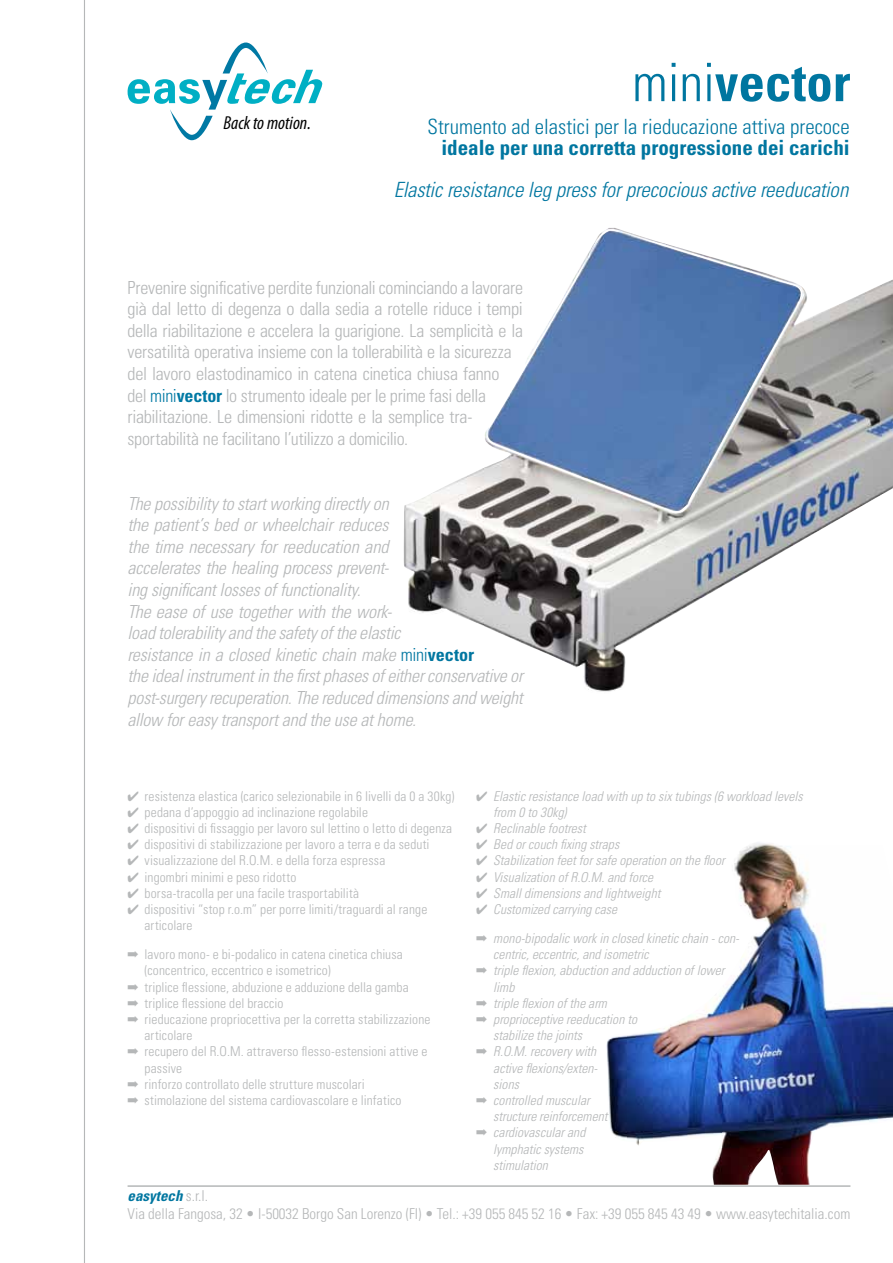
<style>
.page{position:relative;width:893px;height:1263px;background:#fff}
.page>*{position:absolute;margin:0;border:0;box-sizing:border-box;transform-origin:0 0}
.t1{font:700 condensed 53.1px "Univers LT Std";color:#0076a0}
.t2{font:italic 300 condensed 21px "Univers LT Std";letter-spacing:-.01em;color:#0076a0}
.t3{font:300 condensed 21px "Univers LT Std";color:#0076a0}
.t4{font:700 condensed 21px "Univers LT Std";color:#0076a0}
.t5{font:italic condensed 18.75px "Myriad Pro";color:#000}
.t6{font:italic 300 condensed 18px/21.6px "Univers LT Std";letter-spacing:-.01em;color:#b5b7b8}
.t7{font:300 condensed 18px/21.6px "Univers LT Std";letter-spacing:-.015em;color:#b5b7b8}
.t8{font:300 condensed 15px/18px "Univers LT Std";color:#b5b7b8}
.t9{font:300 condensed 13.5px/16.2px "Univers LT Std";letter-spacing:.01em;color:#b5b7b8}
.t10{font:italic 300 condensed 13.5px/16.2px "Univers LT Std";letter-spacing:.005em;color:#b5b7b8}
.s1{font-weight:300}
.s2{color:#0079a4}
.s3{font-weight:700;color:#0079a4}
.s4{font-style:normal;color:#0076a0}
.s5{font-weight:700;font-style:normal;color:#0076a0}
.s6{font-weight:700;font-style:italic;color:#0076a0}
</style>
<div class="page">
<hr style="left:84px;top:0;width:1px;height:1263px;background:#b5b7b8">
<hr style="left:128px;top:1185px;width:722px;height:2px;background:#b5b7b8">
<svg style="left:128px;top:43px;width:195px;height:97px"></svg>
<img style="left:606px;top:842px;width:287px;height:343px">
<img style="left:403px;top:228px;width:490px;height:464px">
<h3 class="t5" style="left:223px;top:111px;width:89px">Back to motion.</h3>
<h1 class="t1" style="left:632px;top:50px;width:220px"><span class="s1">mini</span>vector</h1>
<h2 class="t3" style="left:428px;top:114px;width:424px">Strumento ad elastici per la rieducazione attiva precoce</h2>
<h2 class="t4" style="left:441px;top:134px;width:410px">ideale per una corretta progressione dei carichi</h2>
<h2 class="t2" style="left:394px;top:177px;width:456px">Elastic resistance leg press for precocious active reeducation</h2>
<p class="t7" style="left:128px;top:276px;width:397px">Prevenire significative perdite funzionali cominciando a lavorare già dal letto di degenza o dalla sedia a rotelle riduce i tempi della riabilitazione e accelera la guarigione. La semplicità e la versatilità operativa insieme con la tollerabilità e la sicurezza del lavoro elastodinamico in catena cinetica chiusa fanno del <span class="s2">mini</span><span class="s3">vector</span> lo strumento ideale per le prime fasi della riabilitazione. Le dimensioni ridotte e la semplice tra&shy;sportabilità ne facilitano l’utilizzo a domicilio.</p>
<p class="t6" style="left:127px;top:493px;width:397px">The possibility to start working directly on<br>the patient’s bed or wheelchair reduces<br>the time necessary for reeducation and<br>accelerates the healing process prevent-<br>ing significant losses of functionality.<br>The ease of use together with the work-<br>load tolerability and the safety of the elastic<br>resistance in a closed kinetic chain make <span class="s4">mini</span><span class="s5">vector<br></span>the ideal instrument in the first phases of either conservative or post-surgery recuperation. The reduced dimensions and weight allow for easy transport and the use at home.</p>
<p class="t9" style="left:128px;top:788px;width:328px">✔ resistenza elastica (carico selezionabile in 6 livelli da 0 a 30kg)</p>
<p class="t9" style="left:128px;top:804px;width:242px">✔ pedana d’appoggio ad inclinazione regolabile</p>
<p class="t9" style="left:128px;top:820px;width:326px">✔ dispositivi di fissaggio per lavoro sul lettino o letto di degenza</p>
<p class="t9" style="left:128px;top:836px;width:304px">✔ dispositivi di stabilizzazione per lavoro a terra e da seduti</p>
<p class="t9" style="left:128px;top:852px;width:259px">✔ visualizzazione del R.O.M. e della forza espressa</p>
<p class="t9" style="left:128px;top:869px;width:170px">✔ ingombri minimi e peso ridotto</p>
<p class="t9" style="left:128px;top:885px;width:233px">✔ borsa-tracolla per una facile trasportabilità</p>
<p class="t9" style="left:145px;top:901px;width:284px;text-indent:-17px">✔ dispositivi “stop r.o.m” per porre limiti/traguardi al range articolare</p>
<p class="t9" style="left:128px;top:946px;width:277px">➡ lavoro mono- e bi-podalico in catena cinetica chiusa</p>
<p class="t9" style="left:145px;top:962px;width:188px">(concentrico, eccentrico e isometrico)</p>
<p class="t9" style="left:128px;top:979px;width:283px">➡ triplice flessione, abduzione e adduzione della gamba</p>
<p class="t9" style="left:128px;top:995px;width:157px">➡ triplice flessione del braccio</p>
<p class="t9" style="left:128px;top:1011px;width:304px">➡ rieducazione propriocettiva per la corretta stabilizzazione</p>
<p class="t9" style="left:145px;top:1027px;width:49px">articolare</p>
<p class="t9" style="left:128px;top:1043px;width:302px">➡ recupero del R.O.M. attraverso flesso-estensioni attive e</p>
<p class="t9" style="left:145px;top:1060px;width:39px">passive</p>
<p class="t9" style="left:128px;top:1076px;width:239px">➡ rinforzo controllato delle strutture muscolari</p>
<p class="t9" style="left:128px;top:1092px;width:275px">➡ stimolazione del sistema cardiovascolare e linfatico</p>
<p class="t10" style="left:493px;top:788px;width:311px;text-indent:-17px">✔ Elastic resistance load with up to six tubings (6 workload levels from 0 to 30kg)</p>
<p class="t10" style="left:476px;top:820px;width:111px">✔ Reclinable footrest</p>
<p class="t10" style="left:476px;top:836px;width:145px">✔ Bed or couch fixing straps</p>
<p class="t10" style="left:476px;top:853px;width:250px">✔ Stabilization feet for safe operation on the floor</p>
<p class="t10" style="left:476px;top:869px;width:179px">✔ Visualization of R.O.M. and force</p>
<p class="t10" style="left:476px;top:885px;width:186px">✔ Small dimensions and lightweight</p>
<p class="t10" style="left:476px;top:895px;width:265px;line-height:29px">✔ Customized carrying case<br>➡ mono-bipodalic work in closed kinetic chain - con-</p>
<p class="t10" style="left:493px;top:946px;width:157px">centric, eccentric, and isometric</p>
<p class="t10" style="left:476px;top:963px;width:250px">➡ triple flexion, abduction and adduction of lower</p>
<p class="t10" style="left:493px;top:979px;width:23px">limb</p>
<p class="t10" style="left:476px;top:995px;width:132px">➡ triple flexion of the arm</p>
<p class="t10" style="left:476px;top:1011px;width:162px">➡ proprioceptive reeducation to</p>
<p class="t10" style="left:493px;top:1027px;width:90px">stabilize the joints</p>
<p class="t10" style="left:476px;top:1044px;width:122px">➡ R.O.M. recovery with</p>
<p class="t10" style="left:493px;top:1060px;width:106px">active flexions/exten-</p>
<p class="t10" style="left:493px;top:1076px;width:27px">sions</p>
<p class="t10" style="left:476px;top:1092px;width:115px">➡ controlled muscular</p>
<p class="t10" style="left:493px;top:1108px;width:116px">structure reinforcement</p>
<p class="t10" style="left:476px;top:1125px;width:111px">➡ cardiovascular and</p>
<p class="t10" style="left:493px;top:1141px;width:92px">lymphatic systems</p>
<p class="t10" style="left:493px;top:1157px;width:56px">stimulation</p>
<p class="t8" style="left:128px;top:1186px;width:724px"><span class="s6">easytech</span> s.r.l.<br>Via della Fangosa, 32 • I-50032 Borgo San Lorenzo (FI) • Tel.: +39 055 845 52 16 • Fax: +39 055 845 43 49 • www.easytechitalia.com</p>
</div>
